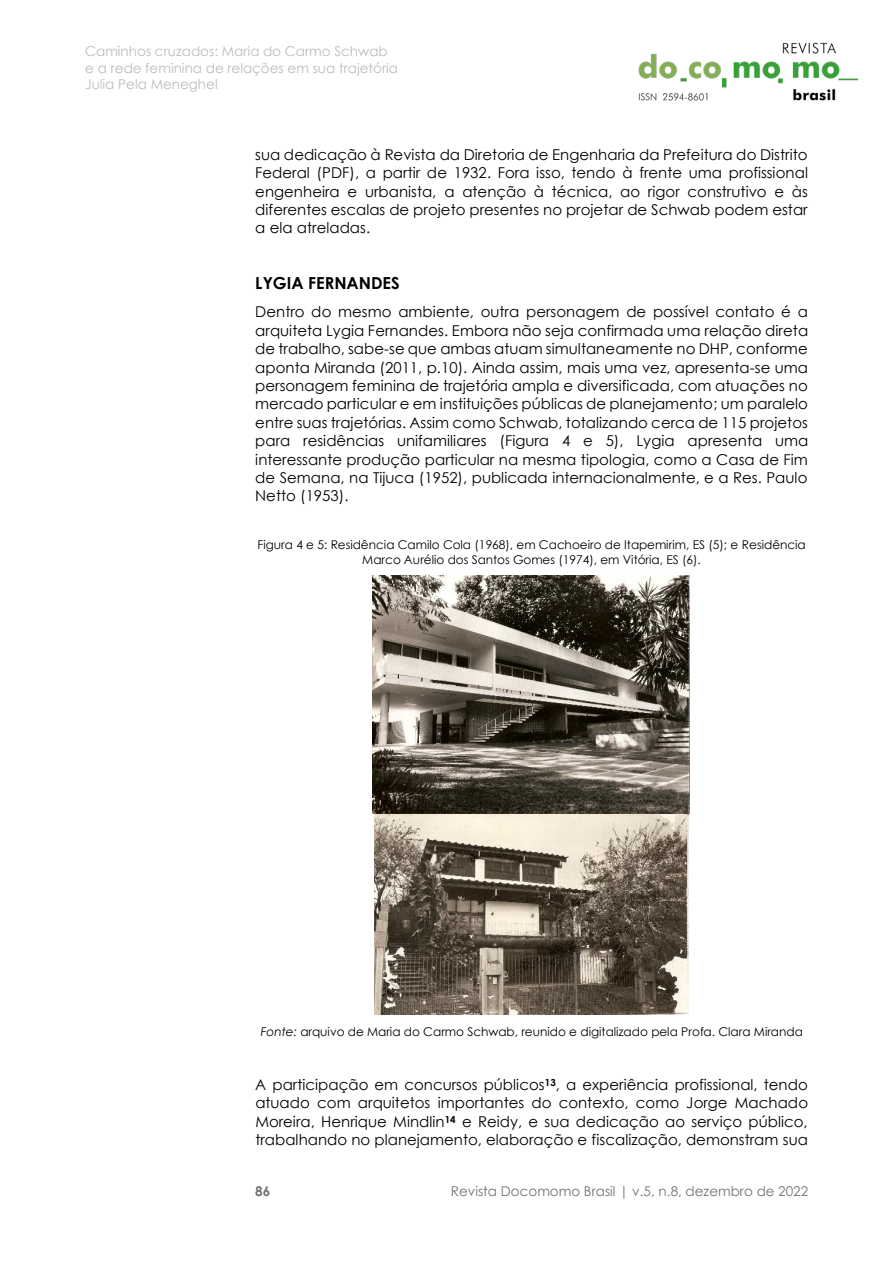
<style>
.page{position:relative;width:893px;height:1263px;background:#fff}
.page>*{position:absolute;margin:0;border:0;box-sizing:border-box;transform-origin:0 0}
.t1{font:700 16.5px "Century Gothic";color:#000}
.t2{font:15px/18.5px "Century Gothic";color:#000;text-align:justify}
.t3{font:13.5px/16.5px "Century Gothic";color:#bdbcbc}
.t4{font:13.5px "Century Gothic";color:#767171}
.t5{font:700 13.5px "Century Gothic";color:#767171}
.t6{font:12px/14.7px "Century Gothic";color:#000;text-align:center}
.s1{font-style:italic}
</style>
<div class="page">
<img style="left:638px;top:42px;width:221px;height:59px">
<img style="left:373px;top:576px;width:317px;height:438px">
<p class="t3" style="left:85px;top:43px;width:314px">Caminhos cruzados: Maria do Carmo Schwab e a rede feminina de relações em sua trajetória<br>Julia Pela Meneghel</p>
<p class="t2" style="left:255px;top:145px;width:554px">sua dedicação à Revista da Diretoria de Engenharia da Prefeitura do Distrito Federal (PDF), a partir de 1932. Fora isso, tendo à frente uma profissional engenheira e urbanista, a atenção à técnica, ao rigor construtivo e às diferentes escalas de projeto presentes no projetar de Schwab podem estar a ela atreladas.</p>
<p class="t1" style="left:255px;top:271px;width:146px">LYGIA FERNANDES</p>
<p class="t2" style="left:255px;top:302px;width:554px">Dentro do mesmo ambiente, outra personagem de possível contato é a arquiteta Lygia Fernandes. Embora não seja confirmada uma relação direta de trabalho, sabe-se que ambas atuam simultaneamente no DHP, conforme aponta Miranda (2011, p.10). Ainda assim, mais uma vez, apresenta-se uma personagem feminina de trajetória ampla e diversificada, com atuações no mercado particular e em instituições públicas de planejamento; um paralelo entre suas trajetórias. Assim como Schwab, totalizando cerca de 115 projetos para residências unifamiliares (Figura 4 e 5), Lygia apresenta uma interessante produção particular na mesma tipologia, como a Casa de Fim de Semana, na Tijuca (1952), publicada internacionalmente, e a Res. Paulo Netto (1953).</p>
<p class="t6" style="left:257px;top:537px;width:550px">Figura 4 e 5: Residência Camilo Cola (1968), em Cachoeiro de Itapemirim, ES (5); e Residência<br>Marco Aurélio dos Santos Gomes (1974), em Vitória, ES (6).</p>
<p class="t6" style="left:261px;top:1024px;width:544px"><span class="s1">Fonte:</span> arquivo de Maria do Carmo Schwab, reunido e digitalizado pela Profa. Clara Miranda</p>
<p class="t2" style="left:255px;top:1075px;width:554px">A participação em concursos públicos<sup>13</sup>, a experiência profissional, tendo atuado com arquitetos importantes do contexto, como Jorge Machado Moreira, Henrique Mindlin<sup>14</sup> e Reidy, e sua dedicação ao serviço público, trabalhando no planejamento, elaboração e fiscalização, demonstram sua</p>
<p class="t5" style="left:255px;top:1181px;width:17px">86</p>
<p class="t4" style="left:451px;top:1182px;width:359px">Revista Docomomo Brasil | v.5, n.8, dezembro de 2022</p>
</div>
